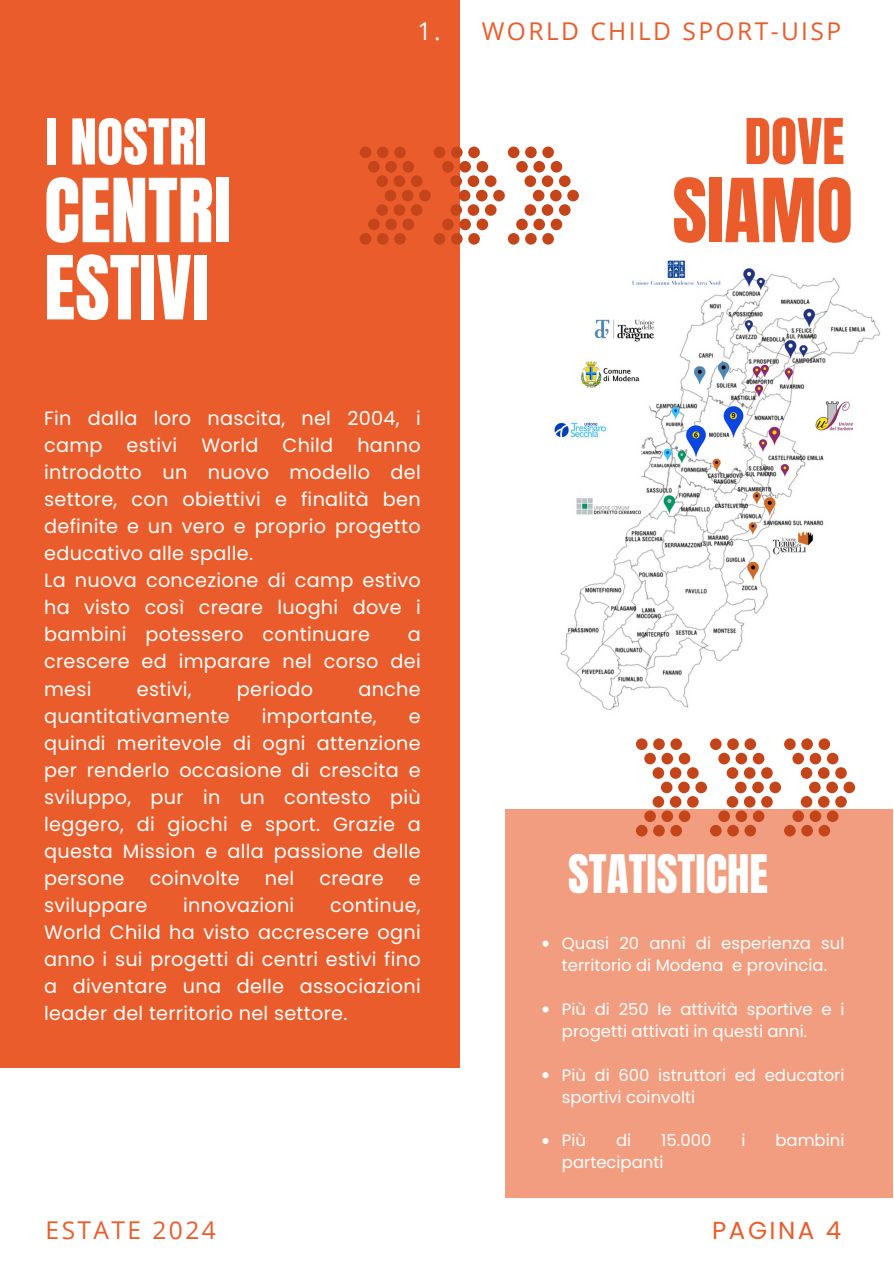
<style>
.page{position:relative;width:894px;height:1264px;background:#fff}
.page>*{position:absolute;margin:0;border:0;box-sizing:border-box;transform-origin:0 0}
.t1{font:75px "Anton";color:#fff}
.t2{font:75px "Anton";color:#ea5c2b}
.t3{font:53.7px "Anton";color:#fff}
.t4{font:53.7px "Anton";color:#ea5c2b}
.t5{font:45.15px "Anton";color:#fff}
.t6{font:24.6px "Poppins";letter-spacing:.1em;color:#ea5c2b}
.t7{font:24.45px "Open Sans";letter-spacing:.1em;color:#ea5c2b}
.t8{font:19.2px/27px "Poppins";letter-spacing:.015em;color:#fff;text-align:justify}
.t9{font:16.5px/21.9px "Poppins";color:#fff}
.s1{color:#fff}
</style>
<div class="page">
<img style="left:554px;top:260px;width:327px;height:450px">
<div style="left:505px;top:808px;width:387px;height:389px;background:#f29d7f"></div>
<div style="left:0;top:0;width:460px;height:1067px;background:#ea5c2b"></div>
<svg style="left:542px;top:940px;width:6px;height:6px"></svg>
<svg style="left:542px;top:1006px;width:6px;height:6px"></svg>
<svg style="left:542px;top:1072px;width:6px;height:6px"></svg>
<svg style="left:542px;top:1138px;width:6px;height:5px"></svg>
<svg style="left:635px;top:738px;width:219px;height:98px"></svg>
<svg style="left:359px;top:146px;width:219px;height:98px"></svg>
<h1 class="t3" style="left:46px;top:103px;width:163px">I NOSTRI</h1>
<p class="t1" style="left:44px;top:157px;width:188px">CENTRI</p>
<h3 class="t1" style="left:44px;top:234px;width:166px">ESTIVI</h3>
<h6 class="t7" style="left:417px;top:14px;width:425px"><span class="s1">1.</span> WORLD CHILD SPORT-UISP</h6>
<p class="t4" style="left:744px;top:103px;width:101px">DOVE</p>
<p class="t2" style="left:672px;top:157px;width:182px">SIAMO</p>
<p class="t8" style="left:44px;top:405px;width:378px">Fin dalla loro nascita, nel 2004, i camp</p>
<p class="t8" style="left:126px;top:432px;width:52px">estivi</p>
<p class="t8" style="left:201px;top:432px;width:59px">World</p>
<p class="t8" style="left:282px;top:432px;width:52px">Child</p>
<p class="t8" style="left:44px;top:432px;width:378px;text-indent:313px">hanno introdotto un nuovo modello del settore, con obiettivi e finalità ben definite e un vero e proprio progetto educativo alle spalle.</p>
<p class="t8" style="left:44px;top:567px;width:378px">La nuova concezione di camp estivo ha visto così creare luoghi dove i bambini potessero continuare</p>
<p class="t8" style="left:44px;top:621px;width:378px;text-indent:363px">a crescere ed imparare nel corso dei mesi</p>
<p class="t8" style="left:137px;top:675px;width:56px">estivi,</p>
<p class="t8" style="left:237px;top:675px;width:78px">periodo</p>
<p class="t8" style="left:358px;top:675px;width:64px">anche</p>
<p class="t8" style="left:44px;top:702px;width:187px">quantitativamente</p>
<p class="t8" style="left:262px;top:702px;width:116px">importante,</p>
<p class="t8" style="left:44px;top:702px;width:378px;text-indent:364px">e quindi meritevole di ogni attenzione per renderlo occasione di crescita e sviluppo, pur in un contesto più leggero, di giochi e sport. Grazie a questa Mission e alla passione delle persone</p>
<p class="t8" style="left:150px;top:864px;width:92px">coinvolte</p>
<p class="t8" style="left:265px;top:864px;width:31px">nel</p>
<p class="t8" style="left:319px;top:864px;width:66px">creare</p>
<p class="t8" style="left:409px;top:864px;width:13px">e</p>
<p class="t8" style="left:44px;top:891px;width:378px;text-indent:286px">continue, World Child ha visto accrescere ogni anno i sui progetti di centri estivi fino a diventare una delle associazioni leader del territorio nel settore.</p>
<p class="t8" style="left:44px;top:891px;width:105px">sviluppare</p>
<p class="t8" style="left:183px;top:891px;width:113px">innovazioni</p>
<p class="t5" style="left:568px;top:841px;width:201px">STATISTICHE</p>
<p class="t9" style="left:561px;top:932px;width:284px">Quasi 20 anni di esperienza sul territorio di Modena e provincia.</p>
<p class="t9" style="left:561px;top:998px;width:284px">Più di 250 le attività sportive e i progetti attivati in questi anni.</p>
<h2 class="t9" style="left:561px;top:1063px;width:284px">Più di 600 istruttori ed educatori sportivi coinvolti</h2>
<p class="t9" style="left:561px;top:1129px;width:26px">Più</p>
<p class="t9" style="left:616px;top:1129px;width:17px">di</p>
<p class="t9" style="left:661px;top:1129px;width:52px">15.000</p>
<p class="t9" style="left:741px;top:1129px;width:6px">i</p>
<p class="t9" style="left:775px;top:1129px;width:70px">bambini</p>
<p class="t9" style="left:561px;top:1151px;width:103px">partecipanti</p>
<h1 class="t7" style="left:46px;top:1213px;width:172px">ESTATE 2024</h1>
<h1 class="t6" style="left:712px;top:1213px;width:130px">PAGINA 4</h1>
</div>
